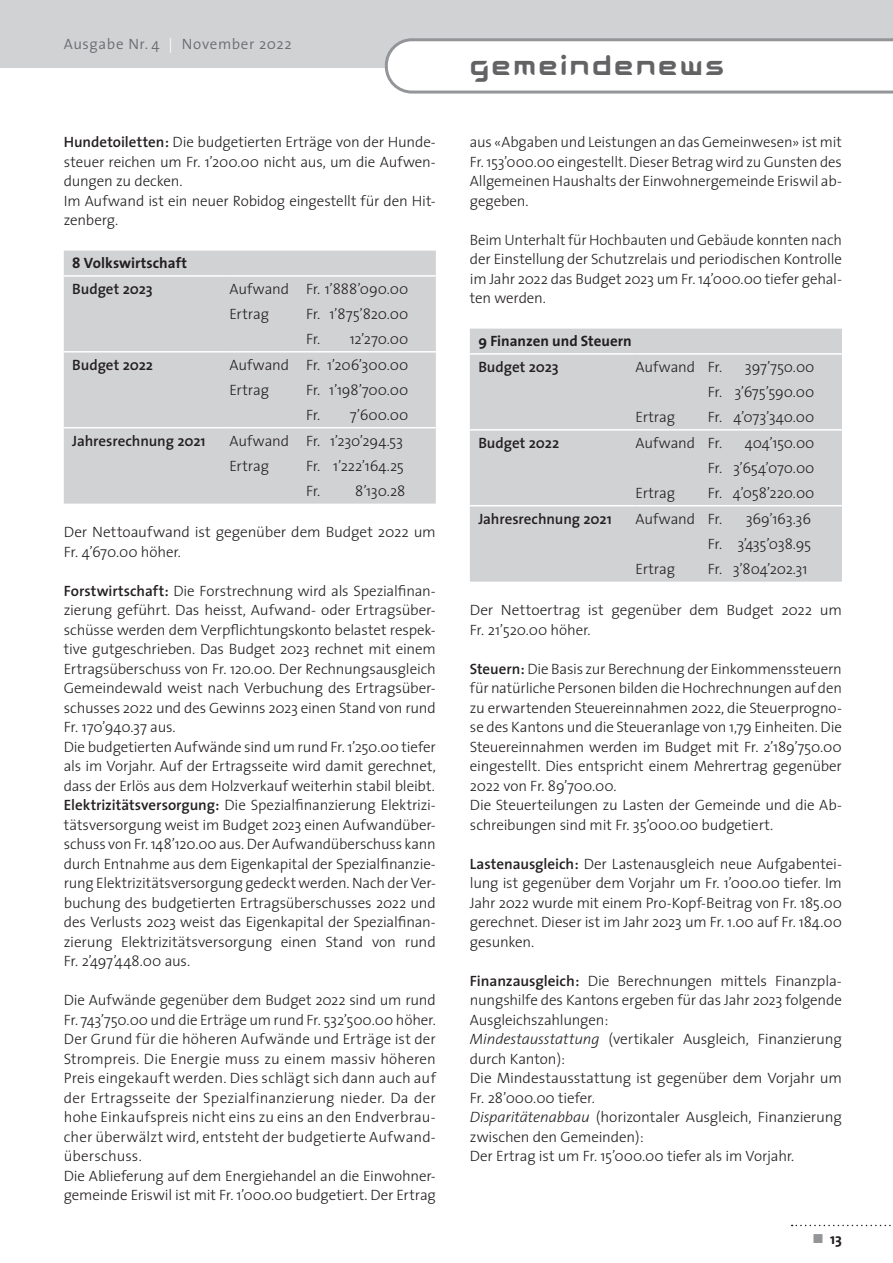
<style>
.page{position:relative;width:893px;height:1263px;background:#fff}
.page>*{position:absolute;margin:0;border:0;box-sizing:border-box;transform-origin:0 0}
.t1{font:30px "Aura";letter-spacing:.075em;color:#636366}
.t2{font:300 15px/19.5px "The Sans";letter-spacing:-.01em;color:#231f20}
.t3{font:600 15px "The Sans";letter-spacing:-.005em;color:#231f20}
.t4{font:700 15px "The Sans";color:#231f20}
.t5{font:300 15px "The Sans";letter-spacing:.04em;color:#6c6d70}
.s1{color:#fff}
.s2{font-weight:600}
.s3{font-style:italic}
</style>
<div class="page">
<div style="left:0;top:0;width:893px;height:68px;background:#d1d2d4"></div>
<svg style="left:385px;top:38px;width:508px;height:56px"></svg>
<svg style="left:792px;top:1225px;width:99px;height:1px"></svg>
<div style="left:64px;top:251px;width:372px;height:253px;background:#d1d2d4"></div>
<hr style="left:64px;top:351px;width:165px;height:2px;background:#fff">
<hr style="left:229px;top:351px;width:207px;height:2px;background:#fff">
<hr style="left:64px;top:275px;width:165px;height:2px;background:#fff">
<hr style="left:229px;top:275px;width:207px;height:2px;background:#fff">
<hr style="left:64px;top:427px;width:165px;height:1px;background:#fff">
<hr style="left:229px;top:427px;width:207px;height:1px;background:#fff">
<div style="left:470px;top:329px;width:372px;height:253px;background:#d1d2d4"></div>
<hr style="left:470px;top:429px;width:166px;height:2px;background:#fff">
<hr style="left:636px;top:429px;width:206px;height:2px;background:#fff">
<hr style="left:470px;top:353px;width:166px;height:2px;background:#fff">
<hr style="left:636px;top:353px;width:206px;height:2px;background:#fff">
<hr style="left:470px;top:505px;width:166px;height:1px;background:#fff">
<hr style="left:636px;top:505px;width:206px;height:1px;background:#fff">
<p class="t5" style="left:64px;top:32px;width:229px">Ausgabe Nr. 4 <span class="s1">|</span> November 2022</p>
<p class="t2" style="left:64px;top:132px;width:374px"><span class="s2">Hundetoiletten:</span> Die budgetierten Erträge von der Hunde&shy;steuer reichen um Fr. 1’200.00 nicht aus, um die Aufwen&shy;dungen zu decken.<br>Im Aufwand ist ein neuer Robidog eingestellt für den Hit&shy;zenberg.</p>
<p class="t4" style="left:72px;top:251px;width:116px">8 Volkswirtschaft</p>
<p class="t3" style="left:72px;top:277px;width:82px">Budget 2023</p>
<p class="t2" style="left:229px;top:276px;width:180px;line-height:24.9px">Aufwand Fr. 1’888’090.00<br>Ertrag</p>
<p class="t2" style="left:306px;top:301px;width:104px;line-height:24.9px">Fr. 1’875’820.00<br>Fr. 12’270.00</p>
<p class="t3" style="left:72px;top:353px;width:82px">Budget 2022</p>
<p class="t2" style="left:229px;top:352px;width:180px;line-height:24.9px">Aufwand Fr. 1’206’300.00<br>Ertrag</p>
<p class="t2" style="left:306px;top:377px;width:104px;line-height:24.9px">Fr. 1’198’700.00<br>Fr. 7’600.00</p>
<p class="t3" style="left:72px;top:429px;width:135px">Jahresrechnung 2021</p>
<p class="t2" style="left:229px;top:428px;width:175px;line-height:24.9px">Aufwand Fr. 1’230’294.53<br>Ertrag</p>
<p class="t2" style="left:306px;top:453px;width:101px;line-height:25.3px">Fr. 1’222’164.25<br>Fr. 8’130.28</p>
<p class="t2" style="left:64px;top:522px;width:374px">Der Nettoaufwand ist gegenüber dem Budget 2022 um<br>Fr. 4’670.00 höher.</p>
<p class="t2" style="left:64px;top:580px;width:374px"><span class="s2">Forstwirtschaft:</span> Die Forstrechnung wird als Spezialfinan&shy;zierung geführt. Das heisst, Aufwand- oder Ertragsüber&shy;schüsse werden dem Verpflichtungskonto belastet respek&shy;tive gutgeschrieben. Das Budget 2023 rechnet mit einem Ertragsüberschuss von Fr. 120.00. Der Rechnungsausgleich Gemeindewald weist nach Verbuchung des Ertragsüber&shy;schusses 2022 und des Gewinns 2023 einen Stand von rund Fr. 170’940.37 aus.<br>Die budgetierten Aufwände sind um rund Fr. 1’250.00 tiefer als im Vorjahr. Auf der Ertragsseite wird damit gerechnet, dass der Erlös aus dem Holzverkauf weiterhin stabil bleibt.<br><span class="s2">Elektrizitätsversorgung:</span> Die Spezialfinanzierung Elektrizi&shy;tätsversorgung weist im Budget 2023 einen Aufwandüber&shy;schuss von Fr. 148’120.00 aus. Der Aufwandüberschuss kann durch Entnahme aus dem Eigenkapital der Spezialfinanzie&shy;rung Elektrizitätsversorgung gedeckt werden. Nach der Ver&shy;buchung des budgetierten Ertragsüberschusses 2022 und des Verlusts 2023 weist das Eigenkapital der Spezialfinan&shy;zierung Elektrizitätsversorgung einen Stand von rund Fr. 2’497’448.00 aus.</p>
<p class="t2" style="left:64px;top:990px;width:374px">Die Aufwände gegenüber dem Budget 2022 sind um rund Fr. 743’750.00 und die Erträge um rund Fr. 532’500.00 höher.<br>Der Grund für die höheren Aufwände und Erträge ist der Strompreis. Die Energie muss zu einem massiv höheren Preis eingekauft werden. Dies schlägt sich dann auch auf der Ertragsseite der Spezialfinanzierung nieder. Da der hohe Einkaufspreis nicht eins zu eins an den Endverbrau&shy;cher überwälzt wird, entsteht der budgetierte Aufwand&shy;überschuss.<br>Die Ablieferung auf dem Energiehandel an die Einwohner&shy;gemeinde Eriswil ist mit Fr. 1’000.00 budgetiert. Der Ertrag</p>
<h1 class="t1" style="left:470px;top:54px;width:255px">gemeindenews</h1>
<p class="t2" style="left:470px;top:132px;width:374px;text-align:justify">aus «Abgaben und Leistungen an das Gemeinwesen» ist mit Fr. 153’000.00 eingestellt. Dieser Betrag wird zu Gunsten des Allgemeinen Haushalts der Einwohnergemeinde Eriswil ab&shy;gegeben.</p>
<p class="t2" style="left:470px;top:229px;width:374px;text-align:justify">Beim Unterhalt für Hochbauten und Gebäude konnten nach der Einstellung der Schutzrelais und periodischen Kontrolle im Jahr 2022 das Budget 2023 um Fr. 14’000.00 tiefer gehal&shy;ten werden.</p>
<p class="t4" style="left:478px;top:329px;width:155px">9 Finanzen und Steuern</p>
<p class="t3" style="left:478px;top:355px;width:82px">Budget 2023</p>
<p class="t2" style="left:636px;top:357px;width:88px">Aufwand Fr.</p>
<p class="t2" style="left:708px;top:354px;width:108px;line-height:24.9px;text-align:right">397’750.00<br>Fr. 3’675’590.00</p>
<p class="t2" style="left:636px;top:407px;width:41px">Ertrag</p>
<p class="t2" style="left:708px;top:407px;width:108px">Fr. 4’073’340.00</p>
<p class="t2" style="left:708px;top:430px;width:108px;line-height:24.9px;text-align:right">404’150.00<br>Fr. 3’654’070.00</p>
<p class="t3" style="left:478px;top:431px;width:82px">Budget 2022</p>
<p class="t2" style="left:636px;top:433px;width:88px">Aufwand Fr.</p>
<p class="t2" style="left:636px;top:483px;width:41px">Ertrag</p>
<p class="t2" style="left:708px;top:483px;width:108px">Fr. 4’058’220.00</p>
<p class="t2" style="left:708px;top:506px;width:105px;line-height:24.9px;text-align:right">369’163.36<br>Fr. 3’435’038.95</p>
<p class="t3" style="left:478px;top:507px;width:135px">Jahresrechnung 2021</p>
<p class="t2" style="left:636px;top:509px;width:88px">Aufwand Fr.</p>
<p class="t2" style="left:636px;top:559px;width:41px">Ertrag</p>
<p class="t2" style="left:708px;top:559px;width:101px">Fr. 3’804’202.31</p>
<p class="t2" style="left:470px;top:600px;width:374px">Der Nettoertrag ist gegenüber dem Budget 2022 um<br>Fr. 21’520.00 höher.</p>
<p class="t2" style="left:470px;top:658px;width:374px"><span class="s2">Steuern:</span> Die Basis zur Berechnung der Einkommenssteuern für natürliche Personen bilden die Hochrechnungen auf den zu erwartenden Steuereinnahmen 2022, die Steuerprogno&shy;se des Kantons und die Steueranlage von 1,79 Einheiten. Die Steuereinnahmen werden im Budget mit Fr. 2’189’750.00 eingestellt. Dies entspricht einem Mehrertrag gegenüber 2022 von Fr. 89’700.00.<br>Die Steuerteilungen zu Lasten der Gemeinde und die Ab&shy;schreibungen sind mit Fr. 35’000.00 budgetiert.</p>
<p class="t2" style="left:470px;top:853px;width:374px;text-align:justify"><span class="s2">Lastenausgleich:</span> Der Lastenausgleich neue Aufgabentei&shy;lung ist gegenüber dem Vorjahr um Fr. 1’000.00 tiefer. Im Jahr 2022 wurde mit einem Pro-Kopf-Beitrag von Fr. 185.00 gerechnet. Dieser ist im Jahr 2023 um Fr. 1.00 auf Fr. 184.00 gesunken.</p>
<p class="t2" style="left:470px;top:970px;width:374px"><span class="s2">Finanzausgleich:</span> Die Berechnungen mittels Finanzpla&shy;nungshilfe des Kantons ergeben für das Jahr 2023 folgende Ausgleichszahlungen:<br><span class="s3">Mindestausstattung</span> (vertikaler Ausgleich, Finanzierung durch Kanton):<br>Die Mindestausstattung ist gegenüber dem Vorjahr um Fr. 28’000.00 tiefer.<br><span class="s3">Disparitätenabbau</span> (horizontaler Ausgleich, Finanzierung zwischen den Gemeinden):<br>Der Ertrag ist um Fr. 15’000.00 tiefer als im Vorjahr.</p>
<p class="t4" style="left:830px;top:1226px;width:13px">13</p>
</div>
